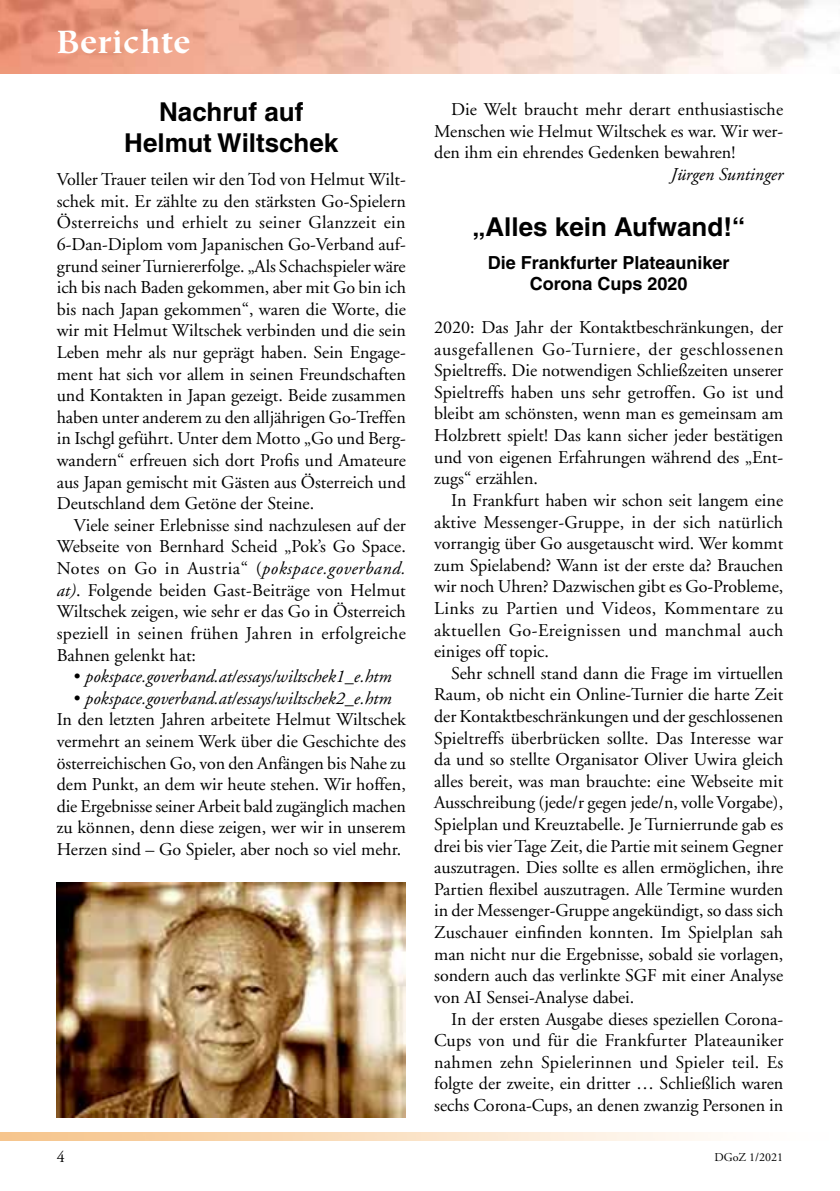
<style>
.page{position:relative;width:840px;height:1191px;background:#fff}
.page>*{position:absolute;margin:0;border:0;box-sizing:border-box;transform-origin:0 0}
.t1{font:700 32px "Hiroshige";letter-spacing:.02em;color:#fff}
.t2{font:700 26px/31.2px "Helvetica";color:#000;text-align:center}
.t3{font:18px/21.6px "Adobe Garamond";color:#000;text-align:justify}
.t4{font:italic 18px "Adobe Garamond";color:#000}
.t5{font:700 18px/21.6px "Helvetica";color:#000;text-align:center}
.t6{font:16px "Adobe Garamond";color:#000}
.t7{font:12px "Adobe Garamond";color:#000}
.s1{font-style:italic}
.s2{font-style:normal}
</style>
<div class="page">
<img style="left:0;top:0;width:839px;height:74px">
<img style="left:57px;top:882px;width:348px;height:235px">
<h1 class="t1" style="left:57px;top:23px;width:135px">Berichte</h1>
<h2 class="t2" style="left:124px;top:96px;width:215px">Nachruf auf<br>Helmut Wiltschek</h2>
<p class="t3" style="left:57px;top:169px;width:350px">Voller Trauer teilen wir den Tod von Helmut Wilt&shy;schek mit. Er zählte zu den stärksten Go-Spielern Österreichs und erhielt zu seiner Glanzzeit ein 6-Dan-Diplom vom Japanischen Go-Verband auf&shy;grund seiner Turniererfolge. „Als Schachspieler wäre ich bis nach Baden gekommen, aber mit Go bin ich bis nach Japan gekommen“, waren die Worte, die wir mit Helmut Wiltschek verbinden und die sein Leben mehr als nur geprägt haben. Sein Engage&shy;ment hat sich vor allem in seinen Freundschaften und Kontakten in Japan gezeigt. Beide zusammen haben unter anderem zu den alljährigen Go-Treffen in Ischgl geführt. Unter dem Motto „Go und Berg&shy;wandern“ erfreuen sich dort Profis und Amateure aus Japan gemischt mit Gästen aus Österreich und Deutschland dem Getöne der Steine.</p>
<p class="t3" style="left:57px;top:515px;width:350px;text-indent:17px">Viele seiner Erlebnisse sind nachzulesen auf der Webseite von Bernhard Scheid „Pok’s Go Space.<br>Notes on Go in Austria“ (<span class="s1">pokspace.goverband. at)</span>. Folgende beiden Gast-Beiträge von Helmut Wiltschek zeigen, wie sehr er das Go in Österreich speziell in seinen frühen Jahren in erfolgreiche Bahnen gelenkt hat:</p>
<p class="t4" style="left:74px;top:667px;width:319px"><span class="s2">•</span> pokspace.goverband.at/essays/wiltschek1_e.htm</p>
<p class="t3" style="left:57px;top:687px;width:350px;text-align:center">• <span class="s1">pokspace.goverband.at/essays/wiltschek2_e.htm<br></span>In den letzten Jahren arbeitete Helmut Wiltschek vermehrt an seinem Werk über die Geschichte des österreichischen Go, von den Anfängen bis Nahe zu dem Punkt, an dem wir heute stehen. Wir hoffen, die Ergebnisse seiner Arbeit bald zugänglich machen zu können, denn diese zeigen, wer wir in unserem Herzen sind – Go Spieler, aber noch so viel mehr.</p>
<p class="t3" style="left:434px;top:99px;width:350px;text-indent:17px">Die Welt braucht mehr derart enthusiastische Menschen wie Helmut Wiltschek es war. Wir wer&shy;den ihm ein ehrendes Gedenken bewahren!</p>
<p class="t4" style="left:670px;top:165px;width:114px">Jürgen Suntinger</p>
<h2 class="t2" style="left:472px;top:211px;width:274px">„Alles kein Aufwand!“</h2>
<p class="t5" style="left:487px;top:251px;width:243px">Die Frankfurter Plateauniker<br>Corona Cups 2020</p>
<p class="t3" style="left:434px;top:317px;width:350px">2020: Das Jahr der Kontaktbeschränkungen, der ausgefallenen Go-Turniere, der geschlossenen Spieltreffs. Die notwendigen Schließzeiten unserer Spieltreffs haben uns sehr getroffen. Go ist und bleibt am schönsten, wenn man es gemeinsam am Holzbrett spielt! Das kann sicher jeder bestätigen und von eigenen Erfahrungen während des „Ent&shy;zugs“ erzählen.</p>
<p class="t3" style="left:434px;top:490px;width:350px;text-indent:17px">In Frankfurt haben wir schon seit langem eine aktive Messenger-Gruppe, in der sich natürlich vorrangig über Go ausgetauscht wird. Wer kommt zum Spielabend? Wann ist der erste da? Brauchen wir noch Uhren? Dazwischen gibt es Go-Probleme, Links zu Partien und Videos, Kommentare zu aktuellen Go-Ereignissen und manchmal auch einiges off topic.</p>
<p class="t3" style="left:434px;top:662px;width:350px;text-indent:17px">Sehr schnell stand dann die Frage im virtuellen Raum, ob nicht ein Online-Turnier die harte Zeit der Kontaktbeschränkungen und der geschlossenen Spieltreffs überbrücken sollte. Das Interesse war da und so stellte Organisator Oliver Uwira gleich alles bereit, was man brauchte: eine Webseite mit Ausschreibung (jede/r gegen jede/n, volle Vorgabe), Spielplan und Kreuztabelle. Je Turnierrunde gab es drei bis vier Tage Zeit, die Partie mit seinem Gegner auszutragen. Dies sollte es allen ermöglichen, ihre Partien flexibel auszutragen. Alle Termine wurden in der Messenger-Gruppe angekündigt, so dass sich Zuschauer einfinden konnten. Im Spielplan sah man nicht nur die Ergebnisse, sobald sie vorlagen, sondern auch das verlinkte SGF mit einer Analyse von AI Sensei-Analyse dabei.</p>
<p class="t3" style="left:434px;top:1008px;width:350px;text-indent:17px">In der ersten Ausgabe dieses speziellen Corona-Cups von und für die Frankfurter Plateauniker nahmen zehn Spielerinnen und Spieler teil. Es folgte der zweite, ein dritter … Schließlich waren sechs Corona-Cups, an denen zwanzig Personen in</p>
<p class="t6" style="left:57px;top:1148px;width:9px">4</p>
<p class="t7" style="left:714px;top:1151px;width:70px">DGoZ 1/2021</p>
</div>
